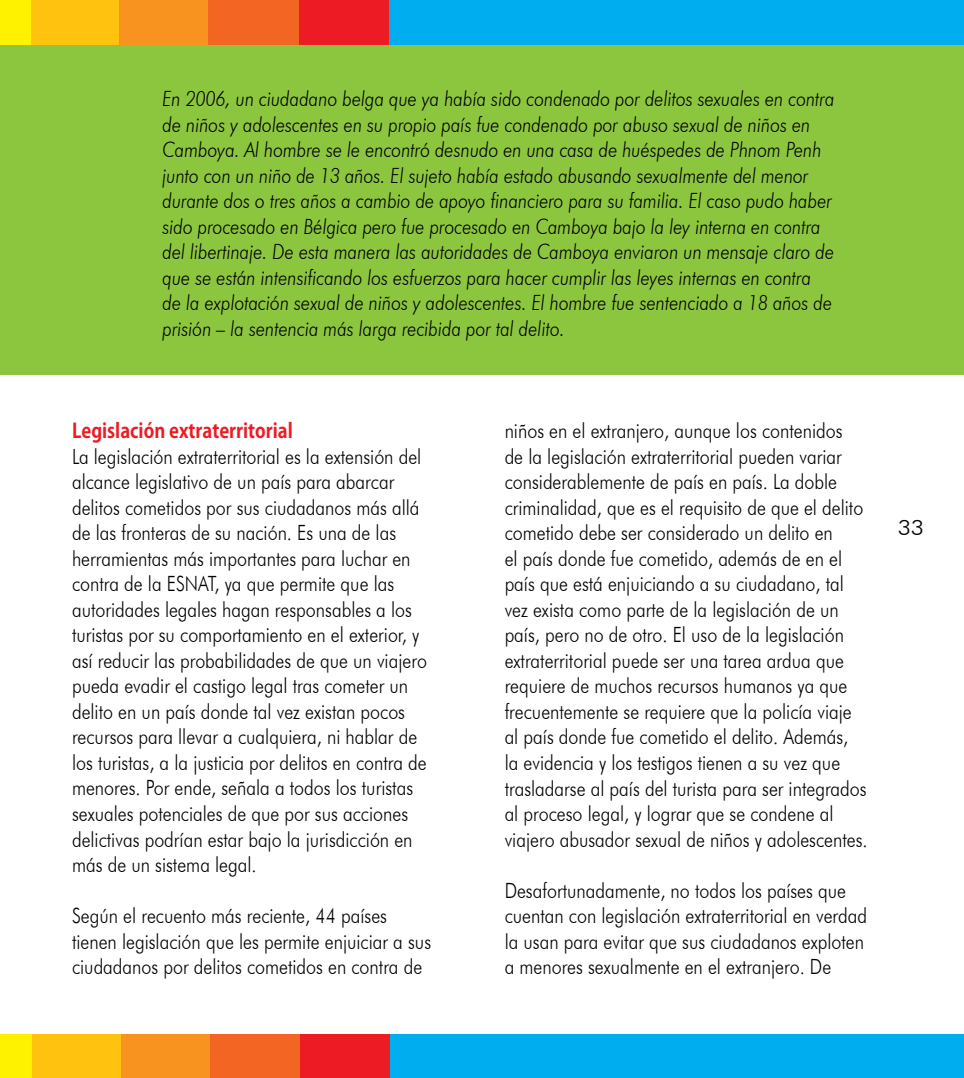
<style>
.page{position:relative;width:964px;height:1078px;background:#fff}
.page>*{position:absolute;margin:0;border:0;box-sizing:border-box;transform-origin:0 0}
.t1{font:300 21px/25.6px "Futura BT";color:#000;scale:.85 1}
.t2{font:italic 300 21px/25.6px "Futura BT";color:#000;scale:.85 1}
.t3{font:300 21px "Futura BT";color:#000;scale:1.1 1}
.t4{font:700 20px "Koz Go Pro";color:#ed1c24;scale:.9 1}
</style>
<div class="page">
<div style="left:0;top:0;width:33px;height:45px;background:#fff200"></div>
<div style="left:31px;top:0;width:91px;height:45px;background:#ffc20e"></div>
<div style="left:120px;top:0;width:90px;height:45px;background:#f7931e"></div>
<div style="left:208px;top:0;width:91px;height:45px;background:#f26522"></div>
<div style="left:299px;top:0;width:91px;height:45px;background:#ed1c24"></div>
<div style="left:389px;top:0;width:108px;height:45px;background:#00aeef"></div>
<div style="left:479px;top:0;width:485px;height:45px;background:#00aeef"></div>
<div style="left:0;top:1033px;width:34px;height:44px;background:#fff200"></div>
<div style="left:33px;top:1033px;width:90px;height:44px;background:#ffc20e"></div>
<div style="left:121px;top:1033px;width:91px;height:44px;background:#f7931e"></div>
<div style="left:210px;top:1033px;width:90px;height:44px;background:#f26522"></div>
<div style="left:300px;top:1033px;width:91px;height:44px;background:#ed1c24"></div>
<div style="left:390px;top:1033px;width:108px;height:44px;background:#00aeef"></div>
<div style="left:481px;top:1033px;width:483px;height:44px;background:#00aeef"></div>
<div style="left:0;top:45px;width:964px;height:329px;background:#8cc63f"></div>
<p class="t2" style="left:163px;top:86px;width:792px">En 2006, un ciudadano belga que ya había sido condenado por delitos sexuales en contra de niños y adolescentes en su propio país fue condenado por abuso sexual de niños en Camboya. Al hombre se le encontró desnudo en una casa de huéspedes de Phnom Penh junto con un niño de 13 años. El sujeto había estado abusando sexualmente del menor durante dos o tres años a cambio de apoyo financiero para su familia. El caso pudo haber sido procesado en Bélgica pero fue procesado en Camboya bajo la ley interna en contra del libertinaje. De esta manera las autoridades de Camboya enviaron un mensaje claro de que se están intensificando los esfuerzos para hacer cumplir las leyes internas en contra de la explotación sexual de niños y adolescentes. El hombre fue sentenciado a 18 años de prisión – la sentencia más larga recibida por tal delito.</p>
<p class="t4" style="left:72px;top:417px;width:247px">Legislación extraterritorial</p>
<p class="t1" style="left:72px;top:443px;width:419px">La legislación extraterritorial es la extensión del alcance legislativo de un país para abarcar delitos cometidos por sus ciudadanos más allá de las fronteras de su nación. Es una de las herramientas más importantes para luchar en contra de la ESNAT, ya que permite que las autoridades legales hagan responsables a los turistas por su comportamiento en el exterior, y así reducir las probabilidades de que un viajero pueda evadir el castigo legal tras cometer un delito en un país donde tal vez existan pocos recursos para llevar a cualquiera, ni hablar de los turistas, a la justicia por delitos en contra de menores. Por ende, señala a todos los turistas sexuales potenciales de que por sus acciones delictivas podrían estar bajo la jurisdicción en más de un sistema legal.</p>
<p class="t1" style="left:72px;top:902px;width:424px">Según el recuento más reciente, 44 países tienen legislación que les permite enjuiciar a sus ciudadanos por delitos cometidos en contra de</p>
<p class="t1" style="left:505px;top:417px;width:429px">niños en el extranjero, aunque los contenidos<br>de la legislación extraterritorial pueden variar considerablemente de país en país. La doble criminalidad, que es el requisito de que el delito cometido debe ser considerado un delito en<br>el país donde fue cometido, además de en el país que está enjuiciando a su ciudadano, tal vez exista como parte de la legislación de un país, pero no de otro. El uso de la legislación extraterritorial puede ser una tarea ardua que requiere de muchos recursos humanos ya que frecuentemente se requiere que la policía viaje al país donde fue cometido el delito. Además,<br>la evidencia y los testigos tienen a su vez que trasladarse al país del turista para ser integrados al proceso legal, y lograr que se condene al viajero abusador sexual de niños y adolescentes.</p>
<p class="t1" style="left:505px;top:877px;width:428px">Desafortunadamente, no todos los países que cuentan con legislación extraterritorial en verdad la usan para evitar que sus ciudadanos exploten a menores sexualmente en el extranjero. De</p>
<p class="t3" style="left:897px;top:515px;width:26px">33</p>
</div>
